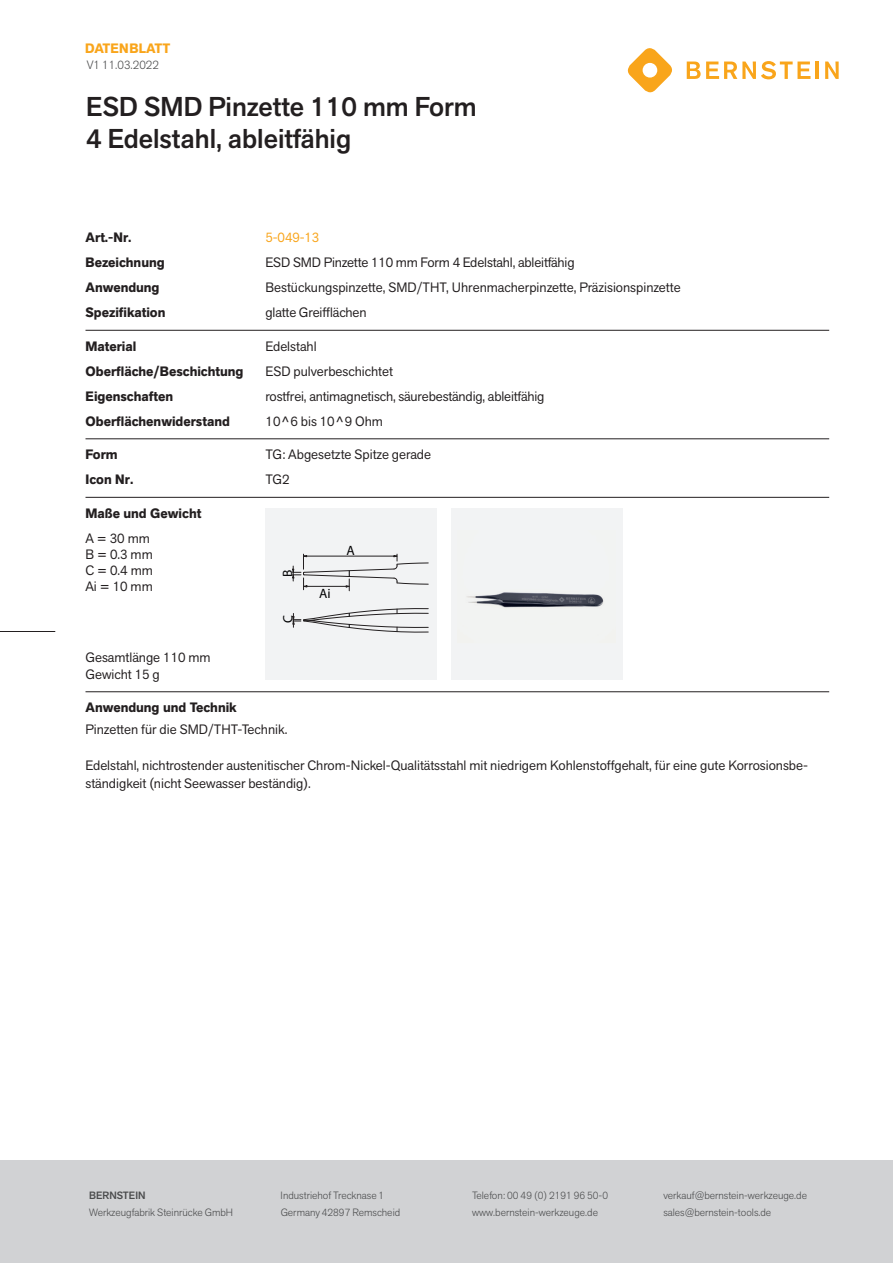
<style>
.page{position:relative;width:893px;height:1263px;background:#fff}
.page>*{position:absolute;margin:0;border:0;box-sizing:border-box;transform-origin:0 0}
.t1{font:500 27px/32.4px "Akzid Grtsk Next";color:#231f20}
.t2{font:13.5px/16.2px "Akzid Grtsk Next";color:#231f20}
.t3{font:700 13.5px "Akzid Grtsk Next";color:#231f20}
.t4{font:700 13.5px "Akzid Grtsk Next";letter-spacing:.01em;color:#f9a51b}
.t5{font:13.5px "Akzid Grtsk Next";color:#f9a51b}
.t6{font:13.5px "ISOCPEUR";color:#000001}
.t7{font:300 12px "Akzid Grtsk Next";color:#4b4c4d}
.t8{font:300 10.5px "Akzid Grtsk Next";color:#4b4c4d}
.t9{font:500 10.5px "Akzid Grtsk Next";color:#4b4c4d}
</style>
<div class="page">
<div style="left:0;top:1161px;width:893px;height:102px;background:#d1d2d4"></div>
<hr style="left:86px;top:330px;width:743px;height:1px;background:#231f20">
<hr style="left:86px;top:439px;width:743px;height:1px;background:#231f20">
<hr style="left:86px;top:497px;width:743px;height:1px;background:#231f20">
<hr style="left:86px;top:691px;width:743px;height:1px;background:#231f20">
<div style="left:451px;top:508px;width:171px;height:171px;background:#f2f3f4"></div>
<img style="left:467px;top:592px;width:137px;height:16px">
<div style="left:266px;top:508px;width:171px;height:172px;background:#f2f3f4"></div>
<svg style="left:292px;top:554px;width:137px;height:37px"></svg>
<svg style="left:292px;top:608px;width:137px;height:25px"></svg>
<svg style="left:627px;top:48px;width:45px;height:45px"></svg>
<svg style="left:687px;top:61px;width:123px;height:18px"></svg>
<hr style="left:815px;top:62px;width:4px;height:17px;background:#f9a51b">
<svg style="left:825px;top:62px;width:14px;height:17px"></svg>
<hr style="left:0;top:631px;width:55px;height:1px;background:#231f20">
<p class="t4" style="left:85px;top:39px;width:87px">DATENBLATT</p>
<p class="t7" style="left:87px;top:57px;width:74px">V1 11.03.2022</p>
<h1 class="t1" style="left:86px;top:90px;width:392px">ESD SMD Pinzette 110 mm Form<br>4 Edelstahl, ableitfähig</h1>
<p class="t3" style="left:86px;top:229px;width:48px">Art.-Nr.</p>
<p class="t5" style="left:265px;top:229px;width:55px">5-049-13</p>
<p class="t3" style="left:86px;top:254px;width:81px">Bezeichnung</p>
<p class="t2" style="left:265px;top:254px;width:311px">ESD SMD Pinzette 110 mm Form 4 Edelstahl, ableitfähig</p>
<p class="t3" style="left:86px;top:279px;width:76px">Anwendung</p>
<p class="t2" style="left:265px;top:279px;width:417px">Bestückungspinzette, SMD/THT, Uhrenmacherpinzette, Präzisionspinzette</p>
<p class="t3" style="left:86px;top:304px;width:81px">Spezifikation</p>
<p class="t2" style="left:265px;top:304px;width:102px">glatte Greifflächen</p>
<p class="t3" style="left:86px;top:337px;width:52px">Material</p>
<p class="t2" style="left:265px;top:338px;width:53px">Edelstahl</p>
<p class="t3" style="left:86px;top:362px;width:159px">Oberfläche/Beschichtung</p>
<p class="t2" style="left:265px;top:363px;width:129px">ESD pulverbeschichtet</p>
<p class="t3" style="left:86px;top:387px;width:89px">Eigenschaften</p>
<p class="t2" style="left:265px;top:388px;width:281px">rostfrei, antimagnetisch, säurebeständig, ableitfähig</p>
<p class="t3" style="left:86px;top:412px;width:146px">Oberflächenwiderstand</p>
<p class="t2" style="left:265px;top:413px;width:119px">10^6 bis 10^9 Ohm</p>
<p class="t3" style="left:86px;top:446px;width:34px">Form</p>
<p class="t2" style="left:265px;top:446px;width:167px">TG: Abgesetzte Spitze gerade</p>
<p class="t3" style="left:86px;top:471px;width:49px">Icon Nr.</p>
<p class="t2" style="left:265px;top:471px;width:26px">TG2</p>
<p class="t3" style="left:86px;top:504px;width:117px">Maße und Gewicht</p>
<p class="t2" style="left:86px;top:530px;width:69px">A = 30 mm<br>B = 0.3 mm<br>C = 0.4 mm<br>Ai = 10 mm</p>
<p class="t6" style="left:279px;top:577px;width:9px;rotate:-90deg">B</p>
<p class="t6" style="left:280px;top:623px;width:9px;rotate:-90deg">C</p>
<p class="t6" style="left:319px;top:585px;width:13px">Ai</p>
<p class="t6" style="left:346px;top:542px;width:10px">A</p>
<p class="t2" style="left:86px;top:649px;width:127px">Gesamtlänge 110 mm<br>Gewicht 15 g</p>
<p class="t3" style="left:86px;top:698px;width:153px">Anwendung und Technik</p>
<p class="t2" style="left:86px;top:721px;width:203px">Pinzetten für die SMD/THT-Technik.</p>
<p class="t2" style="left:86px;top:756px;width:724px;line-height:18px">Edelstahl, nichtrostender austenitischer Chrom-Nickel-Qualitätsstahl mit niedrigem Kohlenstoffgehalt, für eine gute Korrosionsbe&shy;ständigkeit (nicht Seewasser beständig).</p>
<p class="t9" style="left:89px;top:1189px;width:58px">BERNSTEIN</p>
<p class="t8" style="left:281px;top:1189px;width:105px">Industriehof Trecknase 1</p>
<p class="t8" style="left:472px;top:1189px;width:138px">Telefon: 00 49 (0) 2191 96 50-0</p>
<p class="t8" style="left:663px;top:1189px;width:145px">verkauf@bernstein-werkzeuge.de</p>
<p class="t8" style="left:89px;top:1205px;width:145px">Werkzeugfabrik Steinrücke GmbH</p>
<p class="t8" style="left:281px;top:1205px;width:121px">Germany 42897 Remscheid</p>
<p class="t8" style="left:472px;top:1205px;width:127px">www.bernstein-werkzeuge.de</p>
<p class="t8" style="left:663px;top:1205px;width:109px">sales@bernstein-tools.de</p>
</div>
